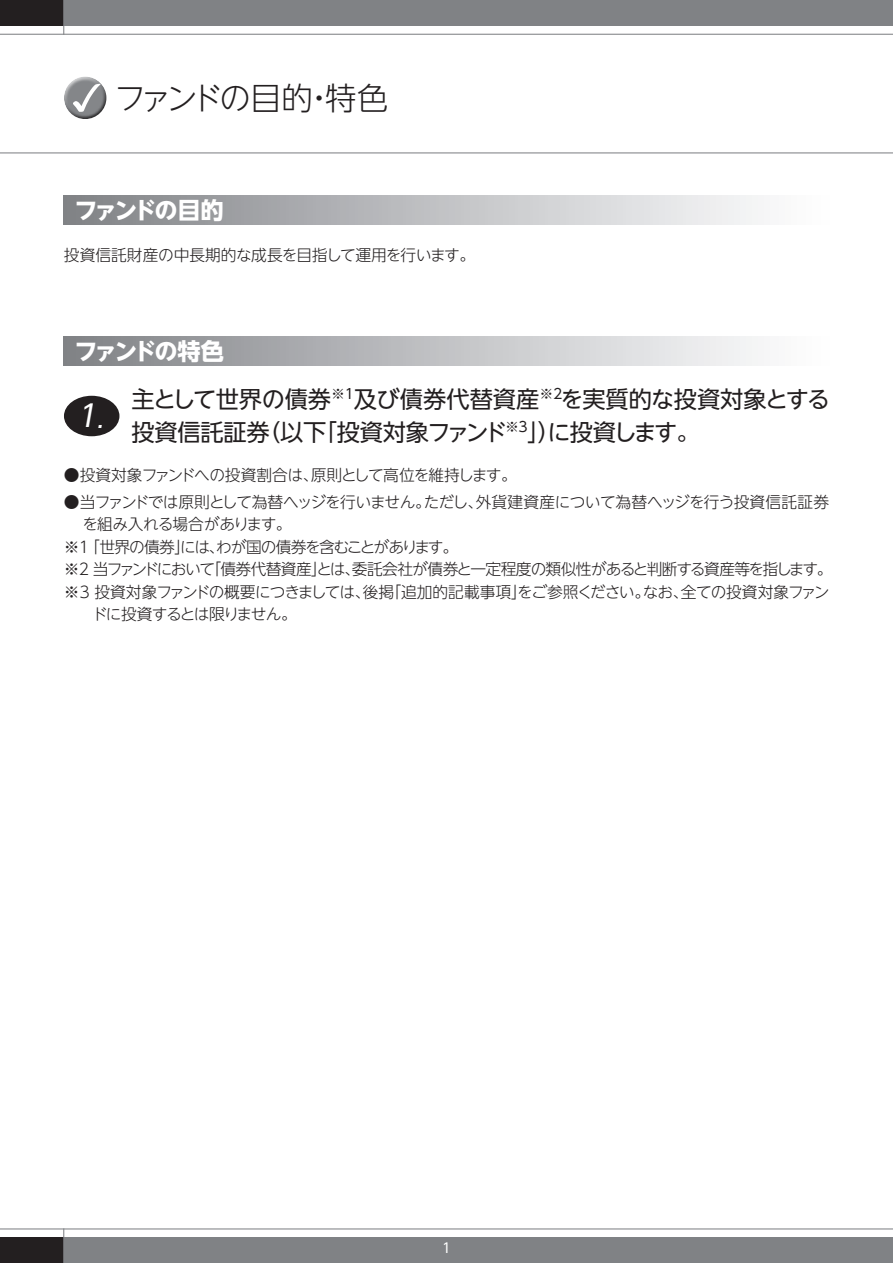
<style>
.page{position:relative;width:893px;height:1263px;background:#fff}
.page>*{position:absolute;margin:0;border:0;box-sizing:border-box;transform-origin:0 0}
.t1{font:300 31.5px "UD Shin Go NT Pro";letter-spacing:-.11em;color:#231f20}
.t2{font:italic 30px "UD Shin Go NT Pro";color:#fff}
.t3{font:23.25px/33px "UD Shin Go NT Pro";letter-spacing:-.01em;color:#231f20}
.t4{font:700 23.25px "UD Shin Go NT Pro";letter-spacing:-.125em;color:#fff}
.t5{font:300 15.75px "UD Shin Go NT Pro";letter-spacing:-.055em;color:#231f20}
.t6{font:300 15.75px "UD Shin Go NT Pro";letter-spacing:-.08em;color:#231f20}
.t7{font:300 15.75px "UD Shin Go NT Pro";letter-spacing:-.015em;color:#231f20}
.t8{font:300 15.75px "UD Shin Go NT Pro";letter-spacing:-.095em;color:#231f20}
.t9{font:13.5px "UD Shin Go NT Pro";color:#fff}
.s1{font-size:23.25px}
</style>
<div class="page">
<div style="left:64px;top:0;width:829px;height:26px;background:#808285"></div>
<div style="left:64px;top:1237px;width:829px;height:26px;background:#808285"></div>
<hr style="left:0;top:34px;width:893px;height:1px;background:#808285">
<hr style="left:0;top:152px;width:893px;height:1px;background:#808285">
<hr style="left:0;top:1228px;width:893px;height:1px;background:#808285">
<div style="left:0;top:0;width:64px;height:26px;background:#231f20"></div>
<div style="left:0;top:1237px;width:64px;height:26px;background:#231f20"></div>
<hr style="left:63px;top:0;width:1px;height:35px;background:#808285">
<hr style="left:63px;top:1228px;width:1px;height:35px;background:#808285">
<div style="left:64px;top:76px;width:43px;height:34px;background:#fff;opacity:.75"></div>
<div style="left:64px;top:83px;width:44px;height:38px;background:#231f20;opacity:.75"></div>
<div style="left:64px;top:196px;width:765px;height:29px;background:linear-gradient(to right,#818387,#fff)"></div>
<div style="left:64px;top:336px;width:765px;height:29px;background:linear-gradient(to right,#818387,#fff)"></div>
<div style="left:64px;top:396px;width:55px;height:40px;background:#231f20;border-radius:50%"></div>
<h1 class="t1" style="left:114px;top:72px;width:275px">ファンドの目的・特色</h1>
<h3 class="t4" style="left:74px;top:191px;width:151px">ファンドの目的</h3>
<p class="t7" style="left:64px;top:242px;width:413px">投資信託財産の中長期的な成長を目指して運用を行います。</p>
<h3 class="t4" style="left:74px;top:332px;width:151px">ファンドの特色</h3>
<h3 class="t3" style="left:131px;top:382px;width:700px">主として世界の債券<sup>※１</sup>及び債券代替資産<sup>※２</sup>を実質的な投資対象とする投資信託証券（以下「投資対象ファンド<sup>※３</sup>」）に投資します。</h3>
<p class="t5" style="left:64px;top:462px;width:454px">●投資対象ファンドへの投資割合は、原則として高位を維持します。</p>
<p class="t5" style="left:64px;top:489px;width:767px">●当ファンドでは原則として為替ヘッジを行いません。ただし、外貨建資産について為替ヘッジを行う投資信託証券</p>
<p class="t5" style="left:82px;top:511px;width:211px">を組み入れる場合があります。</p>
<p class="t6" style="left:64px;top:534px;width:396px">※１ 「世界の債券」には、わが国の債券を含むことがあります。</p>
<p class="t5" style="left:64px;top:556px;width:770px">※２ 当ファンドにおいて「債券代替資産」とは、委託会社が債券と一定程度の類似性があると判断する資産等を指します。</p>
<p class="t5" style="left:64px;top:579px;width:767px">※３ 投資対象ファンドの概要につきましては、後掲「追加的記載事項」をご参照ください。なお、全ての投資対象ファン</p>
<p class="t8" style="left:92px;top:601px;width:206px">ドに投資するとは限りません。</p>
<h2 class="t2" style="left:77px;top:392px;width:34px">1<span class="s1">.</span></h2>
<p class="t9" style="left:442px;top:1237px;width:10px">1</p>
</div>
